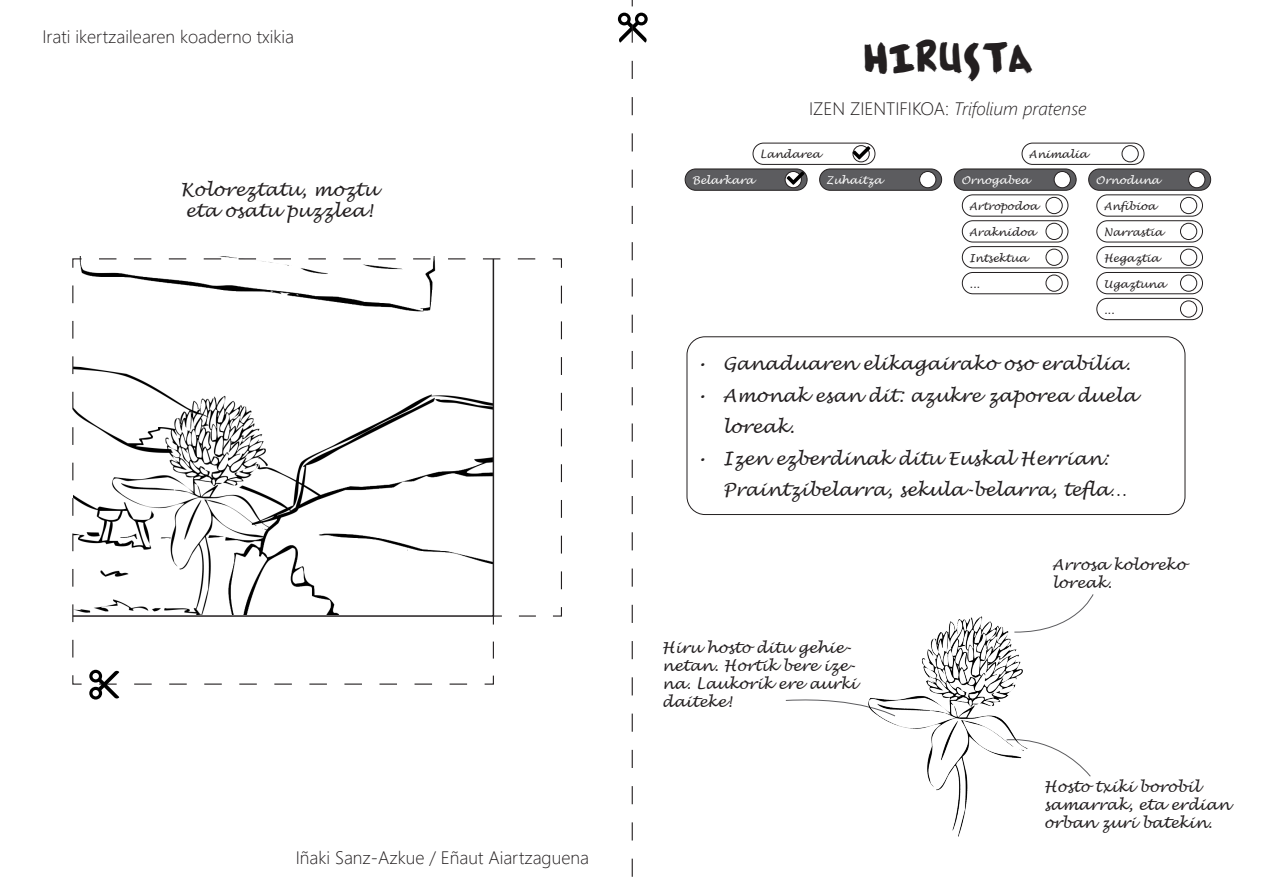
<style>
.page{position:relative;width:1263px;height:893px;background:#fff}
.page>*{position:absolute;margin:0;border:0;box-sizing:border-box;transform-origin:0 0}
.t1{font:45px "House Paint";color:#231f20}
.t2{font:italic 18px/31.5px "Lucida Handwriting";color:#231f20}
.t3{font:18px "Webly Sleek UI Light";color:#231f20}
.t4{font:italic 18px "Webly Sleek UI Light";color:#231f20}
.t5{font:italic 15px/18px "Lucida Handwriting";color:#231f20}
.t6{font:italic 10.65px "Lucida Handwriting";color:#231f20}
.t7{font:italic 10.65px "Lucida Handwriting";color:#fff}
.s1{font-style:normal}
</style>
<div class="page">
<svg style="left:72px;top:257px;width:423px;height:360px"></svg>
<svg style="left:89px;top:670px;width:378px;height:30px"></svg>
<svg style="left:618px;top:0;width:30px;height:877px"></svg>
<div style="left:962px;top:194px;width:106px;height:23px;border:1px solid #231f20;border-radius:11px"></div>
<div style="left:1045px;top:197px;width:18px;height:17px;border:1px solid #231f20;border-radius:50%"></div>
<div style="left:954px;top:169px;width:122px;height:21px;background:#5c5c5f;border-radius:11px"></div>
<div style="left:954px;top:169px;width:122px;height:22px;border:1px solid #231f20;border-radius:11px"></div>
<div style="left:1054px;top:171px;width:16px;height:17px;background:#fff;border-radius:50%"></div>
<div style="left:1054px;top:171px;width:17px;height:17px;border:1px solid #231f20;border-radius:50%"></div>
<div style="left:685px;top:169px;width:122px;height:21px;background:#5c5c5f;border-radius:11px"></div>
<div style="left:685px;top:169px;width:122px;height:22px;border:1px solid #231f20;border-radius:11px"></div>
<svg style="left:785px;top:171px;width:16px;height:17px"></svg>
<div style="left:785px;top:171px;width:17px;height:17px;border:1px solid #231f20;border-radius:50%"></div>
<div style="left:1089px;top:169px;width:122px;height:21px;background:#5c5c5f;border-radius:11px"></div>
<div style="left:1088px;top:169px;width:123px;height:22px;border:1px solid #231f20;border-radius:11px"></div>
<div style="left:1189px;top:171px;width:16px;height:17px;background:#fff;border-radius:50%"></div>
<div style="left:1188px;top:171px;width:17px;height:17px;border:1px solid #231f20;border-radius:50%"></div>
<div style="left:820px;top:169px;width:122px;height:21px;background:#5c5c5f;border-radius:11px"></div>
<div style="left:819px;top:169px;width:123px;height:22px;border:1px solid #231f20;border-radius:11px"></div>
<div style="left:920px;top:171px;width:16px;height:17px;background:#fff;border-radius:50%"></div>
<div style="left:919px;top:171px;width:17px;height:17px;border:1px solid #231f20;border-radius:50%"></div>
<div style="left:1022px;top:143px;width:122px;height:22px;border:1px solid #231f20;border-radius:11px"></div>
<div style="left:1122px;top:145px;width:17px;height:17px;border:1px solid #231f20;border-radius:50%"></div>
<div style="left:753px;top:143px;width:122px;height:22px;border:1px solid #231f20;border-radius:11px"></div>
<div style="left:853px;top:145px;width:17px;height:17px;border:1px solid #231f20;border-radius:50%"></div>
<div style="left:1096px;top:194px;width:107px;height:23px;border:1px solid #231f20;border-radius:11px"></div>
<div style="left:1180px;top:197px;width:17px;height:17px;border:1px solid #231f20;border-radius:50%"></div>
<div style="left:962px;top:220px;width:106px;height:22px;border:1px solid #231f20;border-radius:11px"></div>
<div style="left:1045px;top:223px;width:18px;height:17px;border:1px solid #231f20;border-radius:50%"></div>
<div style="left:1096px;top:220px;width:107px;height:22px;border:1px solid #231f20;border-radius:11px"></div>
<div style="left:1180px;top:223px;width:17px;height:17px;border:1px solid #231f20;border-radius:50%"></div>
<div style="left:962px;top:246px;width:106px;height:22px;border:1px solid #231f20;border-radius:11px"></div>
<div style="left:1045px;top:249px;width:18px;height:17px;border:1px solid #231f20;border-radius:50%"></div>
<div style="left:1096px;top:246px;width:107px;height:22px;border:1px solid #231f20;border-radius:11px"></div>
<div style="left:1180px;top:249px;width:17px;height:17px;border:1px solid #231f20;border-radius:50%"></div>
<div style="left:1096px;top:272px;width:107px;height:22px;border:1px solid #231f20;border-radius:11px"></div>
<div style="left:1180px;top:275px;width:17px;height:17px;border:1px solid #231f20;border-radius:50%"></div>
<div style="left:1096px;top:298px;width:107px;height:22px;border:1px solid #231f20;border-radius:11px"></div>
<div style="left:1180px;top:300px;width:17px;height:18px;border:1px solid #231f20;border-radius:50%"></div>
<div style="left:962px;top:272px;width:106px;height:22px;border:1px solid #231f20;border-radius:11px"></div>
<div style="left:1045px;top:275px;width:18px;height:17px;border:1px solid #231f20;border-radius:50%"></div>
<div style="left:687px;top:336px;width:498px;height:179px;border:1px solid #231f20;border-radius:18px"></div>
<svg style="left:1027px;top:594px;width:67px;height:38px"></svg>
<svg style="left:785px;top:699px;width:83px;height:9px"></svg>
<svg style="left:1027px;top:740px;width:64px;height:37px"></svg>
<img style="left:868px;top:617px;width:159px;height:219px">
<svg style="left:852px;top:146px;width:18px;height:14px"></svg>
<svg style="left:787px;top:171px;width:17px;height:14px"></svg>
<p class="t3" style="left:43px;top:23px;width:253px">Irati ikertzailearen koaderno txikia</p>
<p class="t2" style="left:180px;top:179px;width:199px;line-height:21.6px">Koloreztatu, moztu eta osatu puzzlea!</p>
<p class="t3" style="left:296px;top:844px;width:295px">Iñaki Sanz-Azkue / Eñaut Aiartzaguena</p>
<p class="t1" style="left:863px;top:25px;width:170px">HIRUSTA</p>
<p class="t4" style="left:809px;top:97px;width:279px"><span class="s1">IZEN ZIENTIFIKOA:</span> Trifolium pratense</p>
<p class="t6" style="left:760px;top:148px;width:62px">Landarea</p>
<p class="t6" style="left:1029px;top:148px;width:60px">Animalia</p>
<p class="t7" style="left:692px;top:174px;width:64px">Belarkara</p>
<p class="t7" style="left:826px;top:174px;width:57px">Zuhaitza</p>
<p class="t7" style="left:961px;top:174px;width:70px">Ornogabea</p>
<p class="t7" style="left:1095px;top:174px;width:66px">Ornoduna</p>
<p class="t6" style="left:969px;top:200px;width:70px">Artropodoa</p>
<p class="t6" style="left:1104px;top:200px;width:54px">Anfibioa</p>
<p class="t6" style="left:969px;top:226px;width:68px">Araknidoa</p>
<p class="t6" style="left:1104px;top:226px;width:61px">Narrastia</p>
<p class="t6" style="left:969px;top:252px;width:59px">Intsektua</p>
<p class="t6" style="left:1104px;top:252px;width:57px">Hegaztia</p>
<p class="t6" style="left:1104px;top:277px;width:63px">Ugaztuna</p>
<p class="t6" style="left:1104px;top:303px;width:12px">...</p>
<p class="t6" style="left:969px;top:277px;width:12px">...</p>
<p class="t2" style="left:696px;top:349px;width:436px">• Ganaduaren elikagairako oso erabilia.</p>
<p class="t2" style="left:723px;top:380px;width:415px;text-indent:-27px">• Amonak esan dit: azukre zaporea duela loreak.</p>
<p class="t2" style="left:723px;top:443px;width:406px;text-indent:-27px">• Izen ezberdinak ditu Euskal Herrian:<br>Praintzibelarra, sekula-belarra, tefla…</p>
<p class="t5" style="left:662px;top:639px;width:196px">Hiru hosto ditu gehie&shy;netan. Hortik bere ize&shy;na. Laukorik ere aurki daiteke!</p>
<p class="t5" style="left:1052px;top:556px;width:135px">Arrosa koloreko loreak.</p>
<p class="t5" style="left:1044px;top:778px;width:188px">Hosto txiki borobil samarrak, eta erdian orban zuri batekin.</p>
</div>
